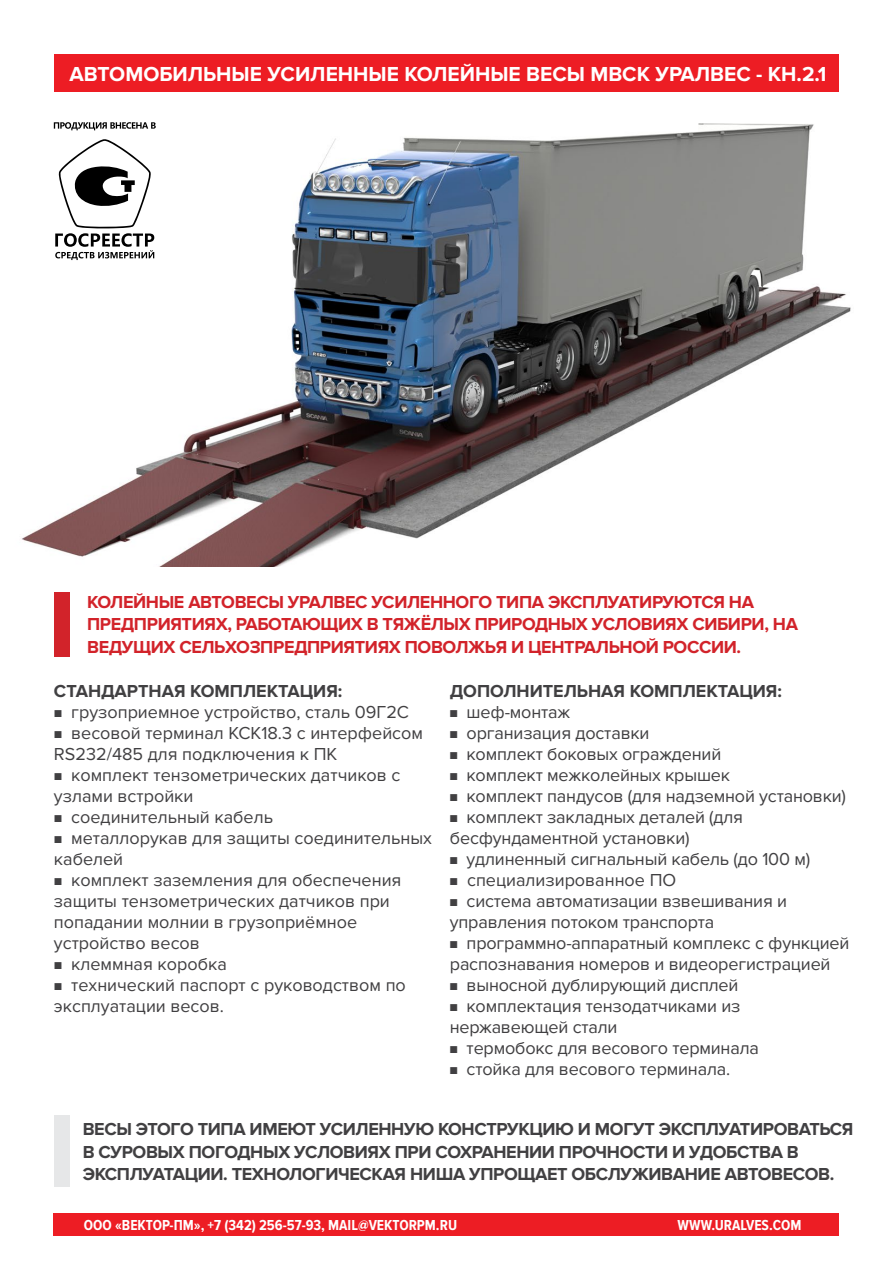
<style>
.page{position:relative;width:893px;height:1263px;background:#fff}
.page>*{position:absolute;margin:0;border:0;box-sizing:border-box;transform-origin:0 0}
.t1{font:700 21px "Proxima Nova";color:#fff}
.t2{font:18px/21px "Proxima Nova";letter-spacing:-.01em;color:#414042}
.t3{font:700 18px/22.5px "Proxima Nova";letter-spacing:-.02em;color:#414042}
.t4{font:700 18px/22.5px "Proxima Nova";letter-spacing:-.02em;color:#d2232a}
.t5{font:700 18px "Proxima Nova";color:#414042}
.t6{font:700 15px "Proxima Nova Cond";color:#fff}
.s1{font-size:12px}
</style>
<div class="page">
<div style="left:54px;top:1213px;width:785px;height:22px;background:#ed1d24"></div>
<div style="left:54px;top:55px;width:785px;height:37px;background:#ed1d24"></div>
<div style="left:54px;top:1115px;width:16px;height:71px;background:#e6e7e8"></div>
<div style="left:54px;top:592px;width:16px;height:64px;background:#d2232a"></div>
<img style="left:21px;top:122px;width:830px;height:444px">
<svg style="left:55px;top:139px;width:99px;height:121px"></svg>
<svg style="left:54px;top:122px;width:102px;height:8px"></svg>
<p class="t1" style="left:70px;top:62px;width:758px">АВТОМОБИЛЬНЫЕ УСИЛЕННЫЕ КОЛЕЙНЫЕ ВЕСЫ МВСК УРАЛВЕС - КН.2.1</p>
<p class="t4" style="left:87px;top:591px;width:712px">КОЛЕЙНЫЕ АВТОВЕСЫ УРАЛВЕС УСИЛЕННОГО ТИПА ЭКСПЛУАТИРУЮТСЯ НА<br>ПРЕДПРИЯТИЯХ, РАБОТАЮЩИХ В ТЯЖЁЛЫХ ПРИРОДНЫХ УСЛОВИЯХ СИБИРИ, НА<br>ВЕДУЩИХ СЕЛЬХОЗПРЕДПРИЯТИЯХ ПОВОЛЖЬЯ И ЦЕНТРАЛЬНОЙ РОССИИ.</p>
<p class="t5" style="left:54px;top:681px;width:290px">СТАНДАРТНАЯ КОМПЛЕКТАЦИЯ:</p>
<p class="t2" style="left:54px;top:702px;width:357px"><span class="s1">■</span> грузоприемное устройство, сталь 09Г2С</p>
<p class="t2" style="left:54px;top:723px;width:371px"><span class="s1">■</span> весовой терминал КСК18.3 с интерфейсом<br>RS232/485 для подключения к ПК</p>
<p class="t2" style="left:54px;top:765px;width:348px"><span class="s1">■</span> комплект тензометрических датчиков с узлами встройки</p>
<p class="t2" style="left:54px;top:807px;width:221px"><span class="s1">■</span> соединительный кабель</p>
<p class="t2" style="left:54px;top:828px;width:380px"><span class="s1">■</span> металлорукав для защиты соединительных кабелей</p>
<p class="t2" style="left:54px;top:870px;width:349px"><span class="s1">■</span> комплект заземления для обеспечения защиты тензометрических датчиков при попадании молнии в грузоприёмное устройство весов</p>
<p class="t2" style="left:54px;top:954px;width:174px"><span class="s1">■</span> клеммная коробка</p>
<p class="t2" style="left:54px;top:975px;width:353px"><span class="s1">■</span> технический паспорт с руководством по эксплуатации весов.</p>
<p class="t5" style="left:450px;top:681px;width:334px">ДОПОЛНИТЕЛЬНАЯ КОМПЛЕКТАЦИЯ:</p>
<p class="t2" style="left:450px;top:702px;width:122px"><span class="s1">■</span> шеф-монтаж</p>
<p class="t2" style="left:450px;top:723px;width:201px"><span class="s1">■</span> организация доставки</p>
<p class="t2" style="left:450px;top:744px;width:273px"><span class="s1">■</span> комплект боковых ограждений</p>
<p class="t2" style="left:450px;top:765px;width:282px"><span class="s1">■</span> комплект межколейных крышек</p>
<p class="t2" style="left:450px;top:786px;width:398px"><span class="s1">■</span> комплект пандусов (для надземной установки)</p>
<p class="t2" style="left:450px;top:807px;width:295px"><span class="s1">■</span> комплект закладных деталей (для бесфундаментной установки)</p>
<p class="t2" style="left:450px;top:849px;width:362px"><span class="s1">■</span> удлиненный сигнальный кабель (до 100 м)</p>
<p class="t2" style="left:450px;top:870px;width:228px"><span class="s1">■</span> специализированное ПО</p>
<p class="t2" style="left:450px;top:891px;width:339px"><span class="s1">■</span> система автоматизации взвешивания и управления потоком транспорта</p>
<p class="t2" style="left:450px;top:933px;width:401px"><span class="s1">■</span> программно-аппаратный комплекс с функцией распознавания номеров и видеорегистрацией</p>
<p class="t2" style="left:450px;top:975px;width:290px"><span class="s1">■</span> выносной дублирующий дисплей</p>
<p class="t2" style="left:450px;top:996px;width:292px"><span class="s1">■</span> комплектация тензодатчиками из нержавеющей стали</p>
<p class="t2" style="left:450px;top:1038px;width:311px"><span class="s1">■</span> термобокс для весового терминала</p>
<p class="t2" style="left:450px;top:1059px;width:282px"><span class="s1">■</span> стойка для весового терминала.</p>
<p class="t3" style="left:83px;top:1118px;width:772px">ВЕСЫ ЭТОГО ТИПА ИМЕЮТ УСИЛЕННУЮ КОНСТРУКЦИЮ И МОГУТ ЭКСПЛУАТИРОВАТЬСЯ<br>В СУРОВЫХ ПОГОДНЫХ УСЛОВИЯХ ПРИ СОХРАНЕНИИ ПРОЧНОСТИ И УДОБСТВА В<br>ЭКСПЛУАТАЦИИ. ТЕХНОЛОГИЧЕСКАЯ НИША УПРОЩАЕТ ОБСЛУЖИВАНИЕ АВТОВЕСОВ.</p>
<p class="t6" style="left:84px;top:1216px;width:375px">ООО «ВЕКТОР-ПМ», +7 (342) 256-57-93, MAIL@VEKTORPM.RU</p>
<p class="t6" style="left:678px;top:1216px;width:125px">WWW.URALVES.COM</p>
</div>
